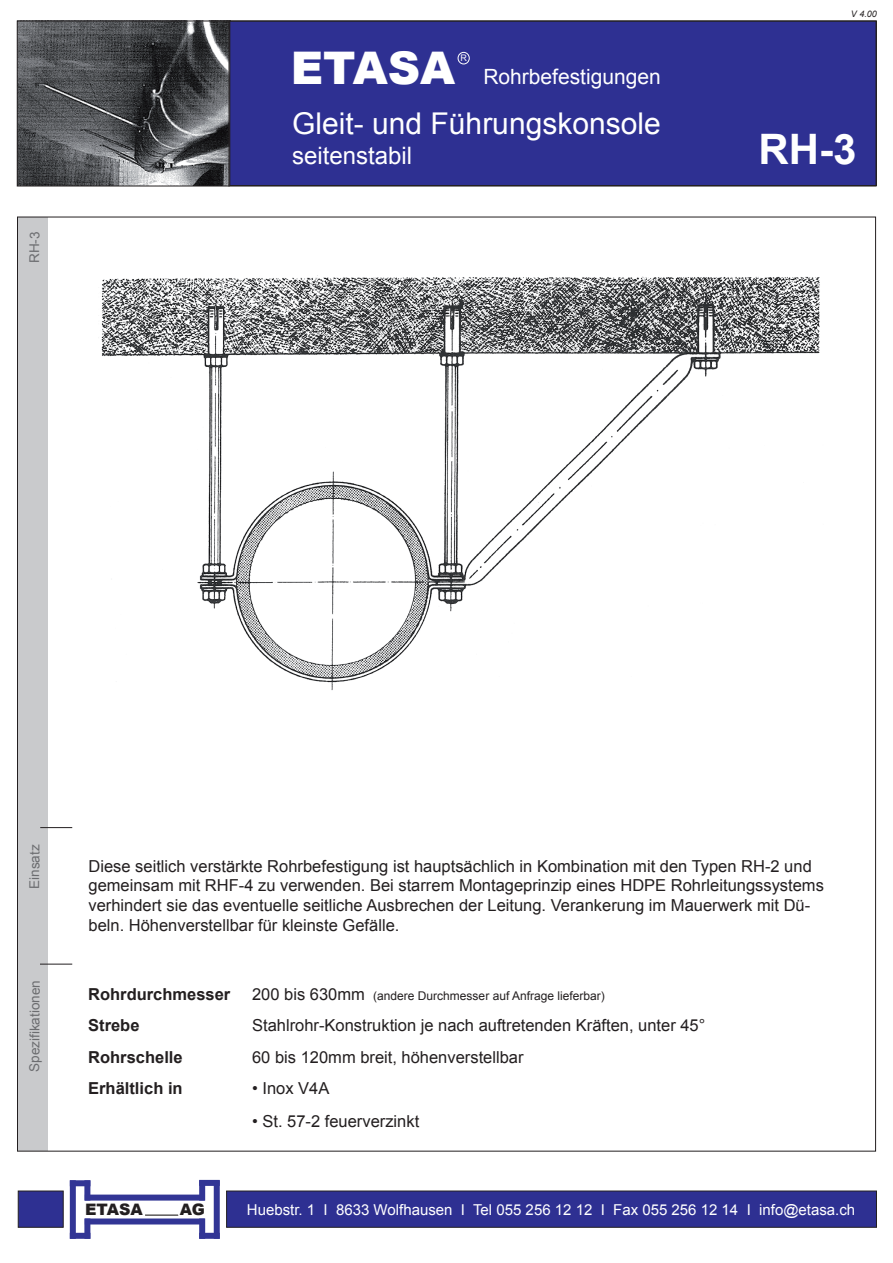
<style>
.page{position:relative;width:893px;height:1263px;background:#fff}
.page>*{position:absolute;margin:0;border:0;box-sizing:border-box;transform-origin:0 0}
.t1{font:900 45px "Arial";color:#fff}
.t2{font:700 42px "Arial";color:#fff}
.t3{font:30px "Arial";color:#fff}
.t4{font:24px "Arial";color:#fff}
.t5{font:21px "Arial";color:#fff}
.t6{font:16.5px/19.8px "Arial";color:#231f20}
.t7{font:700 16.5px/31.5px "Arial";color:#231f20}
.t8{font:900 15.75px "Arial";color:#231f20}
.t9{font:15px "Arial";color:#fff}
.t10{font:13.5px "Arial";letter-spacing:-.01em;color:#6c6d70}
.t11{font:12px "Arial";color:#231f20}
.t12{font:italic 9px "Arial";color:#231f20}
.t13{font:9px "Arial";color:#fff}
.s1{font-size:16.5px}
</style>
<div class="page">
<img style="left:19px;top:23px;width:210px;height:161px">
<div style="left:18px;top:217px;width:29px;height:933px;background:#c9cacc"></div>
<div style="left:229px;top:21px;width:648px;height:165px;background:#2e3092;border:1px solid #231f20"></div>
<hr style="left:145px;top:1215px;width:33px;height:1px;background:#231f20">
<div style="left:226px;top:1191px;width:651px;height:36px;background:#2e3092;border:1px solid #231f20"></div>
<div style="left:18px;top:1191px;width:45px;height:36px;background:#2e3092;border:1px solid #231f20"></div>
<div style="left:458px;top:52px;width:12px;height:12px;border:1px solid #fff;border-radius:50%"></div>
<div style="left:88px;top:1218px;width:114px;height:6px;background:#323595"></div>
<div style="left:88px;top:1194px;width:114px;height:6px;background:#323595"></div>
<div style="left:84px;top:1221px;width:6px;height:15px;background:#323595"></div>
<div style="left:199px;top:1221px;width:6px;height:15px;background:#323595"></div>
<div style="left:199px;top:1183px;width:6px;height:14px;background:#323595"></div>
<div style="left:84px;top:1183px;width:6px;height:14px;background:#323595"></div>
<div style="left:214px;top:1183px;width:6px;height:53px;background:#323595"></div>
<div style="left:70px;top:1183px;width:6px;height:53px;background:#323595"></div>
<div style="left:73px;top:1180px;width:14px;height:6px;background:#323595"></div>
<div style="left:73px;top:1233px;width:14px;height:6px;background:#323595"></div>
<div style="left:202px;top:1233px;width:15px;height:6px;background:#323595"></div>
<div style="left:202px;top:1180px;width:15px;height:6px;background:#323595"></div>
<hr style="left:229px;top:21px;width:1px;height:166px;background:#231f20">
<div style="left:17px;top:21px;width:859px;height:165px;border:1px solid #231f20"></div>
<hr style="left:40px;top:964px;width:32px;height:1px;background:#231f20">
<hr style="left:40px;top:827px;width:32px;height:1px;background:#231f20">
<img style="left:101px;top:276px;width:719px;height:414px">
<p class="t10" style="left:26px;top:263px;width:33px;rotate:-90deg">RH-3</p>
<h1 class="t1" style="left:291px;top:35px;width:166px">ETASA</h1>
<h3 class="t3" style="left:292px;top:104px;width:370px">Gleit- und Führungskonsole</h3>
<h3 class="t4" style="left:292px;top:140px;width:122px">seitenstabil</h3>
<p class="t13" style="left:461px;top:52px;width:8px">R</p>
<p class="t5" style="left:483px;top:62px;width:179px">Rohrbefestigungen</p>
<p class="t12" style="left:851px;top:8px;width:28px">V 4.00</p>
<h2 class="t2" style="left:758px;top:122px;width:99px">RH-3</h2>
<p class="t10" style="left:26px;top:889px;width:46px;rotate:-90deg">Einsatz</p>
<p class="t10" style="left:26px;top:1072px;width:93px;rotate:-90deg">Spezifikationen</p>
<p class="t6" style="left:88px;top:856px;width:737px">Diese seitlich verstärkte Rohrbefestigung ist hauptsächlich in Kombination mit den Typen RH-2 und gemeinsam mit RHF-4 zu verwenden. Bei starrem Montageprinzip eines HDPE Rohrleitungssystems verhindert sie das eventuelle seitliche Ausbrechen der Leitung. Verankerung im Mauerwerk mit Dü&shy;beln. Höhenverstellbar für kleinste Gefälle.</p>
<p class="t7" style="left:88px;top:979px;width:144px">Rohrdurchmesser<br>Strebe<br>Rohrschelle<br>Erhältlich in</p>
<p class="t11" style="left:252px;top:987px;width:354px"><span class="s1">200 bis 630mm</span> (andere Durchmesser auf Anfrage lieferbar)</p>
<p class="t6" style="left:252px;top:1010px;width:455px;line-height:31.5px">Stahlrohr-Konstruktion je nach auftretenden Kräften, unter 45°<br>60 bis 120mm breit, höhenverstellbar</p>
<p class="t6" style="left:252px;top:1078px;width:79px">• Inox V4A</p>
<p class="t6" style="left:252px;top:1111px;width:169px">• St. 57-2 feuerverzinkt</p>
<p class="t8" style="left:85px;top:1198px;width:59px">ETASA</p>
<p class="t8" style="left:180px;top:1198px;width:27px">AG</p>
<p class="t9" style="left:247px;top:1200px;width:610px">Huebstr. 1 I 8633 Wolfhausen I Tel 055 256 12 12 I Fax 055 256 12 14 I info@etasa.ch</p>
</div>
